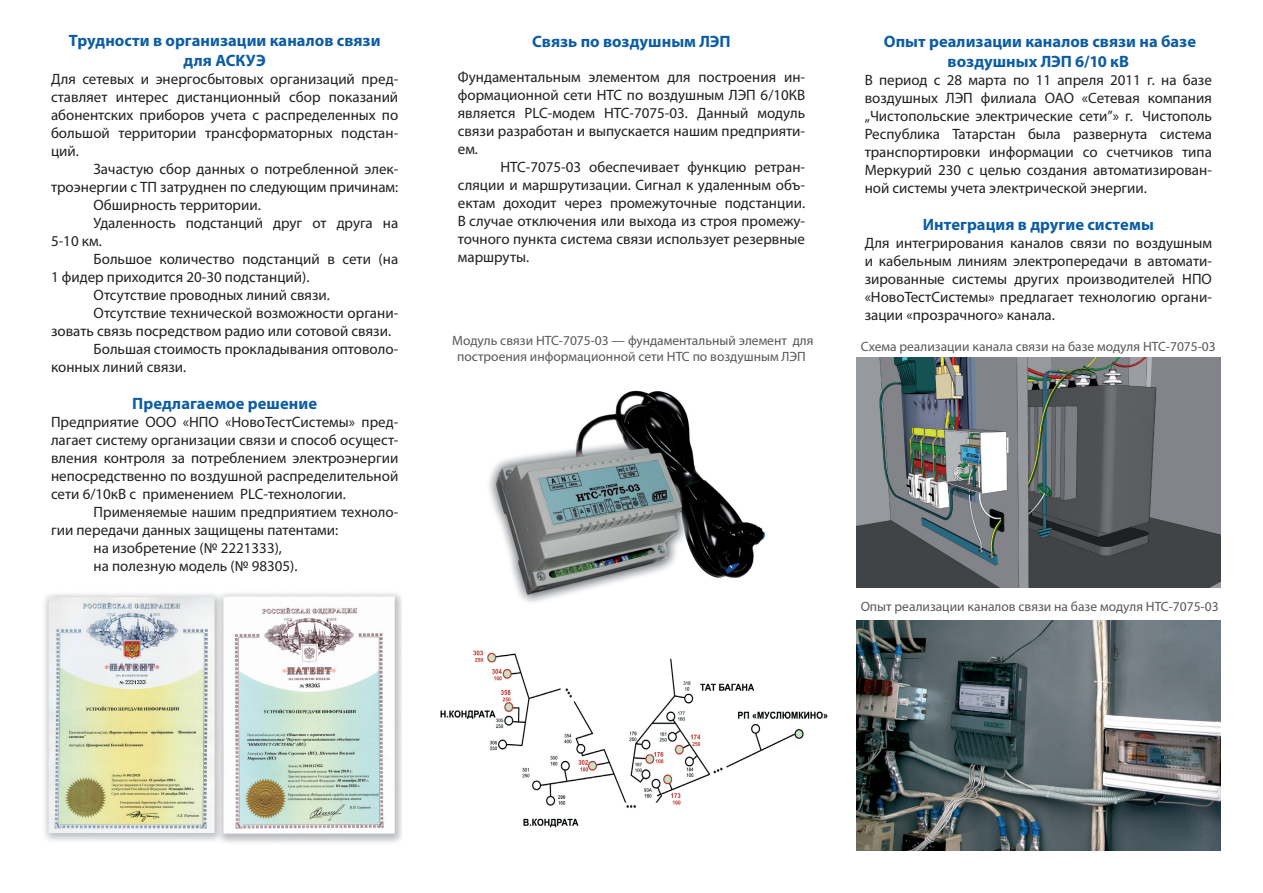
<style>
.page{position:relative;width:1263px;height:893px;background:#fff}
.page>*{position:absolute;margin:0;border:0;box-sizing:border-box;transform-origin:0 0}
.Назначение_абзац{font:700 16.5px/19.8px "Myriad Pro";color:#0d5da5;text-align:center}
.Основной_абзац__копи{font:15px/18px "Myriad Pro";color:#231f20;text-align:justify}
.Основной_абзац__1я_с{font:13.5px/16.2px "Myriad Pro";color:#57585a;text-align:center}
</style>
<div class="page">
<img style="left:856px;top:621px;width:364px;height:229px">
<img style="left:856px;top:358px;width:364px;height:229px">
<img style="left:440px;top:650px;width:388px;height:178px">
<img style="left:489px;top:390px;width:276px;height:213px">
<img style="left:44px;top:593px;width:357px;height:250px">
<p class="Назначение_абзац" style="left:69px;top:30px;width:313px">Трудности в организации каналов связи для АСКУЭ</p>
<p class="Основной_абзац__копи" style="left:51px;top:70px;width:349px">Для сетевых и энергосбытовых организаций пред&shy;ставляет интерес дистанционный сбор показаний абонентских приборов учета с распределенных по большой территории трансформаторных подстан&shy;ций.</p>
<p class="Основной_абзац__копи" style="left:51px;top:160px;width:349px;text-align:right">Зачастую сбор данных о потребленной элек&shy;троэнергии с ТП затруднен по следующим причинам:</p>
<p class="Основной_абзац__копи" style="left:94px;top:196px;width:169px">Обширность территории.</p>
<p class="Основной_абзац__копи" style="left:51px;top:214px;width:349px;text-indent:43px">Удаленность подстанций друг от друга на<br>5-10 км.</p>
<p class="Основной_абзац__копи" style="left:51px;top:250px;width:349px;text-indent:43px">Большое количество подстанций в сети (на<br>1 фидер приходится 20-30 подстанций).</p>
<p class="Основной_абзац__копи" style="left:94px;top:286px;width:238px">Отсутствие проводных линий связи.</p>
<p class="Основной_абзац__копи" style="left:51px;top:304px;width:349px;text-indent:43px">Отсутствие технической возможности органи&shy;зовать связь посредством радио или сотовой связи.</p>
<p class="Основной_абзац__копи" style="left:51px;top:340px;width:349px;text-indent:43px">Большая стоимость прокладывания оптоволо&shy;конных линий связи.</p>
<p class="Назначение_абзац" style="left:132px;top:393px;width:186px">Предлагаемое решение</p>
<p class="Основной_абзац__копи" style="left:51px;top:413px;width:349px">Предприятие ООО «НПО «НовоТестСистемы» пред&shy;лагает систему организации связи и способ осущест&shy;вления контроля за потреблением электроэнергии непосредственно по воздушной распределительной сети 6/10кВ с применением PLC-технологии.</p>
<p class="Основной_абзац__копи" style="left:51px;top:503px;width:349px;text-indent:43px">Применяемые нашим предприятием техноло&shy;гии передачи данных защищены патентами:</p>
<p class="Основной_абзац__копи" style="left:94px;top:539px;width:190px">на изобретение (№ 2221333),</p>
<p class="Основной_абзац__копи" style="left:94px;top:557px;width:206px">на полезную модель (№ 98305).</p>
<p class="Назначение_абзац" style="left:532px;top:31px;width:200px">Связь по воздушным ЛЭП</p>
<p class="Основной_абзац__копи" style="left:458px;top:68px;width:349px">Фундаментальным элементом для построения ин&shy;формационной сети НТС по воздушным ЛЭП 6/10КВ является PLC-модем НТС-7075-03. Данный модуль связи разработан и выпускается нашим предприяти&shy;ем.</p>
<p class="Основной_абзац__копи" style="left:458px;top:158px;width:349px;text-indent:43px">НТС-7075-03 обеспечивает функцию ретран&shy;сляции и маршрутизации. Сигнал к удаленным объ&shy;ектам доходит через промежуточные подстанции.<br>В случае отключения или выхода из строя промежу&shy;точного пункта система связи использует резервные маршруты.</p>
<p class="Основной_абзац__1я_с" style="left:452px;top:332px;width:363px">Модуль связи НТС-7075-03 — фундаментальный элемент для построения информационной сети НТС по воздушным ЛЭП</p>
<p class="Назначение_абзац" style="left:884px;top:31px;width:314px">Опыт реализации каналов связи на базе воздушных ЛЭП 6/10 кВ</p>
<p class="Основной_абзац__копи" style="left:865px;top:71px;width:349px">В период с 28 марта по 11 апреля 2011 г. на базе воздушных ЛЭП филиала ОАО «Сетевая компания „Чистопольские электрические сети”» г. Чистополь Республика Татарстан была развернута система транспортировки информации со счетчиков типа Меркурий 230 с целью создания автоматизирован&shy;ной системы учета электрической энергии.</p>
<p class="Назначение_абзац" style="left:923px;top:214px;width:233px">Интеграция в другие сиcтемы</p>
<p class="Основной_абзац__копи" style="left:865px;top:234px;width:349px">Для интегрирования каналов связи по воздушным и кабельным линиям электропередачи в автомати&shy;зированные системы других производителей НПО «НовоТестСистемы» предлагает технологию органи&shy;зации «прозрачного» канала.</p>
<p class="Основной_абзац__1я_с" style="left:861px;top:338px;width:356px">Схема реализации канала связи на базе модуля НТС-7075-03</p>
<p class="Основной_абзац__1я_с" style="left:861px;top:598px;width:359px">Опыт реализации каналов связи на базе модуля НТС-7075-03</p>
</div>
